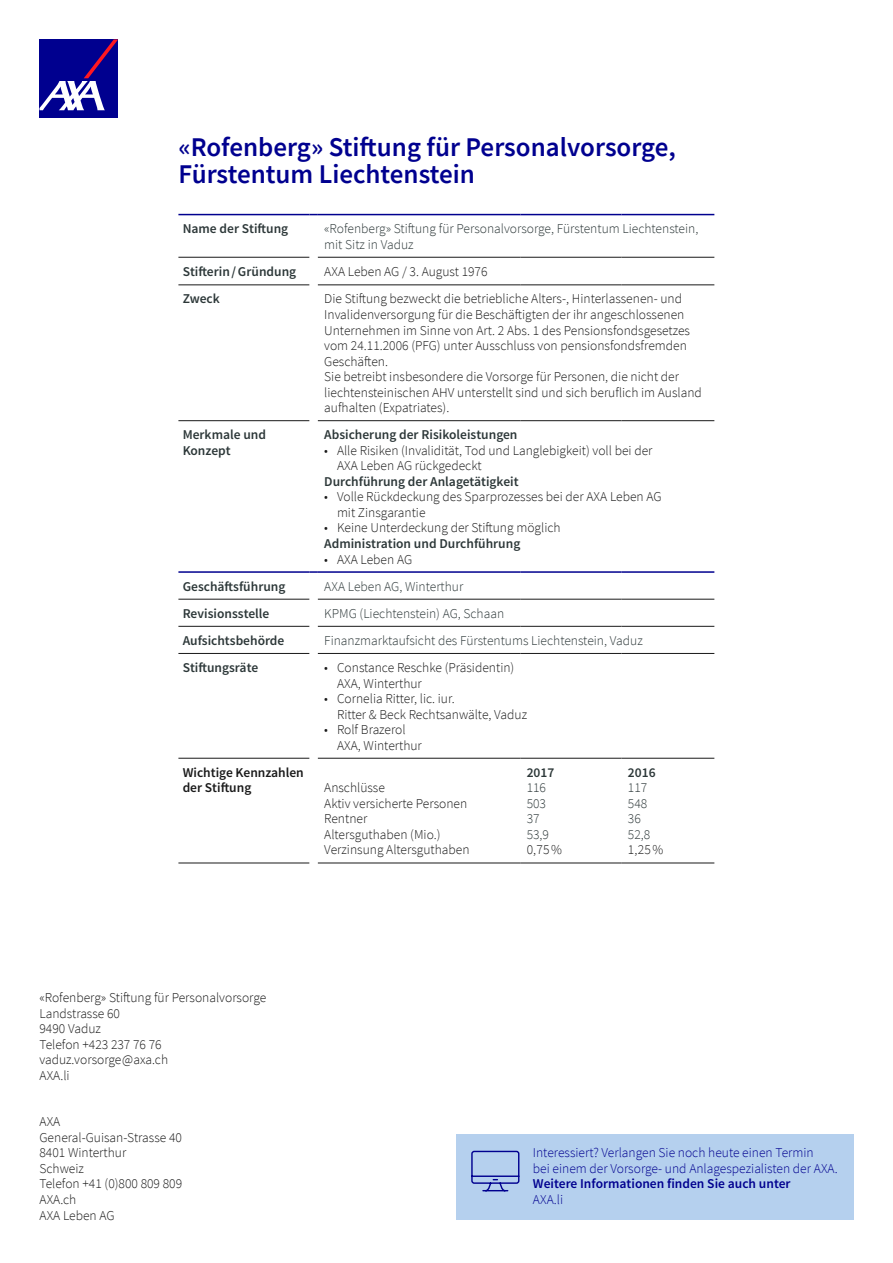
<style>
.page{position:relative;width:893px;height:1263px;background:#fff}
.page>*{position:absolute;margin:0;border:0;box-sizing:border-box;transform-origin:0 0}
._04-AXA-sublines{font:600 27px/27px "Source Sans Pro";color:#00008f}
._06-1-AXA-copy-tabel{font:300 13.5px/15.6px "Source Sans Pro";color:#191919}
._06-1-AXA-copy-tabel-2{font:600 13.5px/15.5px "Source Sans Pro";color:#2c3738}
._06-1-AXA-copy-tabel-3{font:300 13.5px/15.5px "Source Sans Pro";color:#2c3738}
._06-AXA-copy{font:300 13.5px "Source Sans Pro";color:#191919}
._06-AXA-copy-2{font:300 13.5px/15.6px "Source Sans Pro";color:#00008f}
._06-AXA-copy-3{font:600 13.5px/15.6px "Source Sans Pro";color:#00008f}
._06-1-AXA-copy-tabel-4{font:600 13.5px/15.6px "Source Sans Pro";color:#191919}
.s1{font-weight:300}
</style>
<div class="page">
<hr style="left:178px;top:257px;width:131px;height:1px;background:#191919">
<hr style="left:178px;top:284px;width:131px;height:1px;background:#191919">
<hr style="left:318px;top:257px;width:202px;height:1px;background:#191919">
<hr style="left:520px;top:257px;width:101px;height:1px;background:#191919">
<hr style="left:621px;top:257px;width:93px;height:1px;background:#191919">
<hr style="left:318px;top:284px;width:202px;height:1px;background:#191919">
<hr style="left:520px;top:284px;width:101px;height:1px;background:#191919">
<hr style="left:621px;top:284px;width:93px;height:1px;background:#191919">
<hr style="left:178px;top:420px;width:131px;height:1px;background:#191919">
<hr style="left:318px;top:420px;width:202px;height:1px;background:#191919">
<hr style="left:520px;top:420px;width:101px;height:1px;background:#191919">
<hr style="left:621px;top:420px;width:93px;height:1px;background:#191919">
<hr style="left:178px;top:599px;width:131px;height:1px;background:#191919">
<hr style="left:318px;top:599px;width:202px;height:1px;background:#191919">
<hr style="left:520px;top:599px;width:101px;height:1px;background:#191919">
<hr style="left:621px;top:599px;width:93px;height:1px;background:#191919">
<hr style="left:178px;top:626px;width:131px;height:1px;background:#191919">
<hr style="left:318px;top:626px;width:202px;height:1px;background:#191919">
<hr style="left:520px;top:626px;width:101px;height:1px;background:#191919">
<hr style="left:621px;top:626px;width:93px;height:1px;background:#191919">
<hr style="left:178px;top:653px;width:131px;height:1px;background:#191919">
<hr style="left:178px;top:758px;width:131px;height:1px;background:#191919">
<hr style="left:178px;top:863px;width:131px;height:1px;background:#191919">
<hr style="left:318px;top:653px;width:202px;height:1px;background:#191919">
<hr style="left:520px;top:653px;width:101px;height:1px;background:#191919">
<hr style="left:621px;top:653px;width:93px;height:1px;background:#191919">
<hr style="left:318px;top:758px;width:202px;height:1px;background:#191919">
<hr style="left:520px;top:758px;width:101px;height:1px;background:#191919">
<hr style="left:621px;top:758px;width:93px;height:1px;background:#191919">
<hr style="left:318px;top:863px;width:202px;height:1px;background:#191919">
<hr style="left:520px;top:863px;width:101px;height:1px;background:#191919">
<hr style="left:621px;top:863px;width:93px;height:1px;background:#191919">
<hr style="left:178px;top:214px;width:131px;height:1px;background:#00008f">
<hr style="left:318px;top:214px;width:202px;height:1px;background:#00008f">
<hr style="left:520px;top:214px;width:101px;height:1px;background:#00008f">
<hr style="left:621px;top:214px;width:93px;height:1px;background:#00008f">
<hr style="left:178px;top:571px;width:131px;height:2px;background:#00008f">
<svg style="left:309px;top:571px;width:9px;height:2px"></svg>
<hr style="left:318px;top:571px;width:202px;height:2px;background:#00008f">
<hr style="left:520px;top:571px;width:101px;height:2px;background:#00008f">
<hr style="left:621px;top:571px;width:93px;height:2px;background:#00008f">
<div style="left:39px;top:39px;width:79px;height:79px;background:#00008f"></div>
<svg style="left:39px;top:39px;width:79px;height:71px"></svg>
<div style="left:456px;top:1134px;width:397px;height:85px;background:#b5d0ee"></div>
<svg style="left:471px;top:1150px;width:49px;height:42px"></svg>
<p class="_04-AXA-sublines" style="left:178px;top:133px;width:499px">«Rofenberg» Stiftung für Personalvorsorge,<br>Fürstentum Liechtenstein</p>
<p class="_06-1-AXA-copy-tabel-2" style="left:183px;top:221px;width:107px">Name der Stiftung</p>
<p class="_06-1-AXA-copy-tabel-3" style="left:324px;top:221px;width:376px">«Rofenberg» Stiftung für Personalvorsorge, Fürstentum Liechtenstein, mit Sitz in Vaduz</p>
<p class="_06-1-AXA-copy-tabel-2" style="left:183px;top:264px;width:115px">Stifterin/Gründung</p>
<p class="_06-1-AXA-copy-tabel" style="left:324px;top:264px;width:165px">AXA Leben AG / 3. August 1976</p>
<p class="_06-1-AXA-copy-tabel-2" style="left:183px;top:292px;width:39px">Zweck</p>
<p class="_06-1-AXA-copy-tabel" style="left:324px;top:291px;width:367px">Die Stiftung bezweckt die betriebliche Alters-, Hinterlassenen- und Invalidenversorgung für die Beschäftigten der ihr angeschlossenen Unternehmen im Sinne von Art. 2 Abs. 1 des Pensionsfondsgesetzes vom 24.11.2006 (PFG) unter Ausschluss von pensionsfondsfremden Geschäften.</p>
<p class="_06-1-AXA-copy-tabel" style="left:324px;top:369px;width:379px">Sie betreibt insbesondere die Vorsorge für Personen, die nicht der liechtensteinischen AHV unterstellt sind und sich beruflich im Ausland aufhalten (Expatriates).</p>
<p class="_06-1-AXA-copy-tabel-2" style="left:183px;top:427px;width:85px">Merkmale und<br>Konzept</p>
<p class="_06-1-AXA-copy-tabel-2" style="left:324px;top:427px;width:195px">Absicherung der Risikoleistungen</p>
<p class="_06-1-AXA-copy-tabel" style="left:337px;top:443px;width:317px;text-indent:-13px">• Alle Risiken (Invalidität, Tod und Langlebigkeit) voll bei der<br>AXA Leben AG rückgedeckt</p>
<p class="_06-1-AXA-copy-tabel-2" style="left:324px;top:474px;width:196px">Durchführung der Anlagetätigkeit</p>
<p class="_06-1-AXA-copy-tabel" style="left:337px;top:489px;width:326px;text-indent:-13px">• Volle Rückdeckung des Sparprozesses bei der AXA Leben AG mit Zinsgarantie</p>
<p class="_06-1-AXA-copy-tabel" style="left:324px;top:520px;width:238px">• Keine Unterdeckung der Stiftung möglich</p>
<p class="_06-1-AXA-copy-tabel-2" style="left:324px;top:536px;width:198px">Administration und Durchführung</p>
<p class="_06-1-AXA-copy-tabel" style="left:324px;top:551px;width:89px">• AXA Leben AG</p>
<p class="_06-1-AXA-copy-tabel-2" style="left:183px;top:579px;width:104px">Geschäftsführung</p>
<p class="_06-1-AXA-copy-tabel-3" style="left:324px;top:578px;width:141px">AXA Leben AG, Winterthur</p>
<p class="_06-1-AXA-copy-tabel-2" style="left:183px;top:606px;width:88px">Revisionsstelle</p>
<p class="_06-1-AXA-copy-tabel-3" style="left:324px;top:606px;width:181px">KPMG (Liechtenstein) AG, Schaan</p>
<p class="_06-1-AXA-copy-tabel-2" style="left:183px;top:633px;width:103px">Aufsichtsbehörde</p>
<p class="_06-1-AXA-copy-tabel-3" style="left:324px;top:633px;width:320px">Finanzmarktaufsicht des Fürstentums Liechtenstein, Vaduz</p>
<p class="_06-1-AXA-copy-tabel-2" style="left:183px;top:660px;width:77px">Stiftungsräte</p>
<p class="_06-1-AXA-copy-tabel" style="left:337px;top:660px;width:179px;text-indent:-13px">• Constance Reschke (Präsidentin)<br>AXA, Winterthur</p>
<p class="_06-1-AXA-copy-tabel" style="left:337px;top:691px;width:192px;text-indent:-13px">• Cornelia Ritter, lic. iur.<br>Ritter &amp; Beck Rechtsanwälte, Vaduz</p>
<p class="_06-1-AXA-copy-tabel" style="left:337px;top:722px;width:86px;text-indent:-13px">• Rolf Brazerol<br>AXA, Winterthur</p>
<p class="_06-1-AXA-copy-tabel-4" style="left:183px;top:765px;width:123px">Wichtige Kennzahlen der Stiftung</p>
<p class="_06-1-AXA-copy-tabel-2" style="left:527px;top:765px;width:29px">2017</p>
<p class="_06-1-AXA-copy-tabel-3" style="left:527px;top:780px;width:21px">116</p>
<p class="_06-1-AXA-copy-tabel-3" style="left:527px;top:796px;width:21px">503</p>
<p class="_06-1-AXA-copy-tabel-3" style="left:527px;top:811px;width:14px">37</p>
<p class="_06-1-AXA-copy-tabel-3" style="left:527px;top:827px;width:24px">53,9</p>
<p class="_06-1-AXA-copy-tabel" style="left:527px;top:842px;width:37px">0,75%</p>
<p class="_06-1-AXA-copy-tabel-2" style="left:628px;top:765px;width:29px">2016</p>
<p class="_06-1-AXA-copy-tabel-3" style="left:628px;top:780px;width:21px">117</p>
<p class="_06-1-AXA-copy-tabel-3" style="left:628px;top:796px;width:21px">548</p>
<p class="_06-1-AXA-copy-tabel-3" style="left:628px;top:811px;width:14px">36</p>
<p class="_06-1-AXA-copy-tabel-3" style="left:628px;top:827px;width:24px">52,8</p>
<p class="_06-1-AXA-copy-tabel" style="left:628px;top:842px;width:37px">1,25%</p>
<p class="_06-1-AXA-copy-tabel" style="left:324px;top:780px;width:62px">Anschlüsse</p>
<p class="_06-1-AXA-copy-tabel" style="left:324px;top:796px;width:144px">Aktiv versicherte Personen</p>
<p class="_06-1-AXA-copy-tabel" style="left:324px;top:811px;width:45px">Rentner</p>
<p class="_06-1-AXA-copy-tabel" style="left:324px;top:827px;width:118px">Altersguthaben (Mio.)</p>
<p class="_06-1-AXA-copy-tabel" style="left:324px;top:842px;width:147px">Verzinsung Altersguthaben</p>
<p class="_06-AXA-copy" style="left:39px;top:989px;width:228px">«Rofenberg» Stiftung für Personalvorsorge</p>
<p class="_06-AXA-copy" style="left:39px;top:1005px;width:82px">Landstrasse 60</p>
<p class="_06-AXA-copy" style="left:39px;top:1020px;width:63px">9490 Vaduz</p>
<p class="_06-AXA-copy" style="left:39px;top:1036px;width:124px">Telefon +423 237 76 76</p>
<p class="_06-AXA-copy" style="left:39px;top:1051px;width:130px">vaduz.vorsorge@axa.ch</p>
<p class="_06-AXA-copy" style="left:39px;top:1067px;width:32px">AXA.li</p>
<p class="_06-AXA-copy" style="left:39px;top:1113px;width:22px">AXA</p>
<p class="_06-AXA-copy" style="left:39px;top:1129px;width:144px">General-Guisan-Strasse 40</p>
<p class="_06-AXA-copy" style="left:39px;top:1145px;width:88px">8401 Winterthur</p>
<p class="_06-AXA-copy" style="left:39px;top:1160px;width:46px">Schweiz</p>
<p class="_06-AXA-copy" style="left:39px;top:1176px;width:144px">Telefon +41 (0)800 809 809</p>
<p class="_06-AXA-copy" style="left:39px;top:1191px;width:38px">AXA.ch</p>
<p class="_06-AXA-copy" style="left:39px;top:1207px;width:77px">AXA Leben AG</p>
<p class="_06-AXA-copy-2" style="left:533px;top:1145px;width:306px">Interessiert? Verlangen Sie noch heute einen Termin<br>bei einem der Vorsorge- und Anlagespezialisten der AXA.</p>
<p class="_06-AXA-copy-3" style="left:533px;top:1176px;width:259px">Weitere Informationen finden Sie auch unter<br><span class="s1">AXA.li</span></p>
</div>
